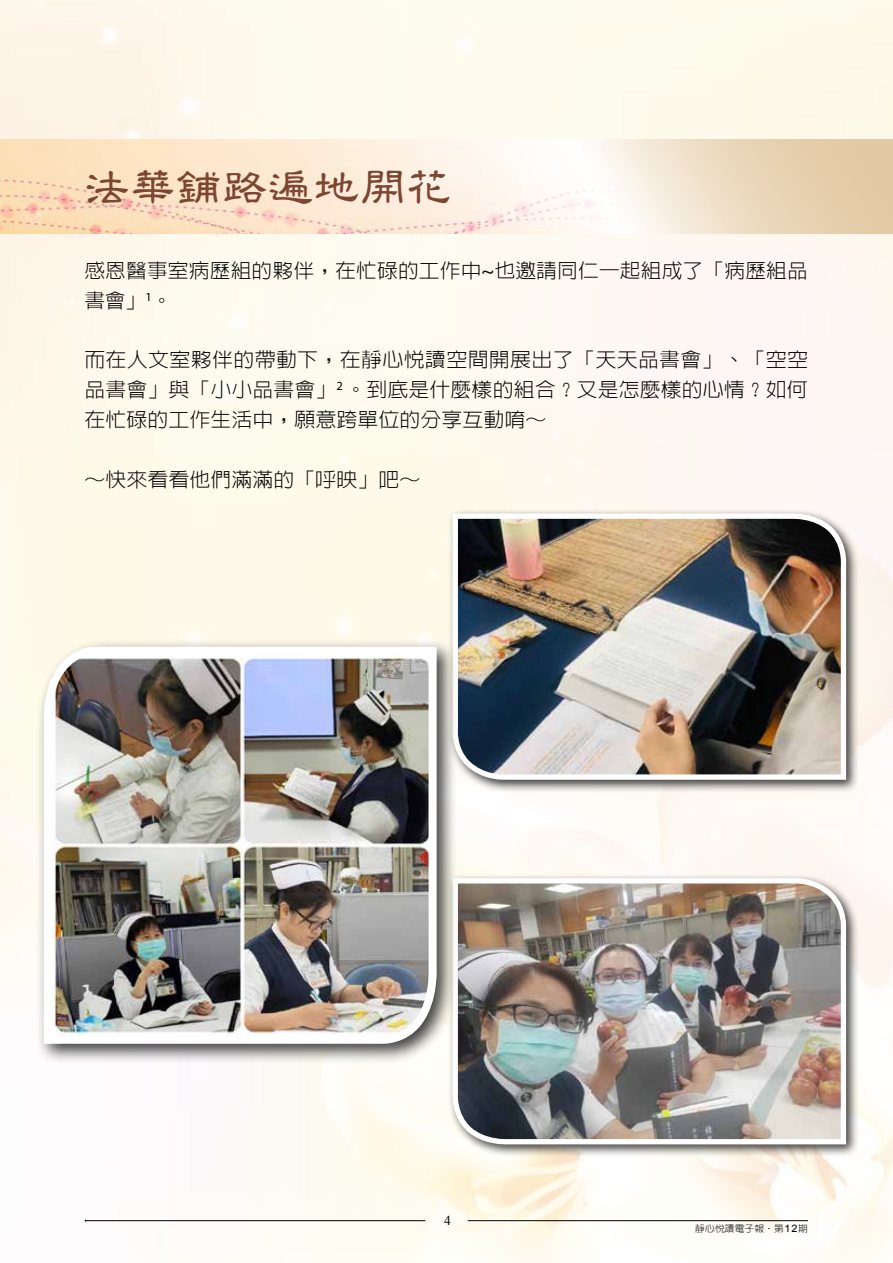
<style>
.page{position:relative;width:893px;height:1263px;background:#fff}
.page>*{position:absolute;margin:0;border:0;box-sizing:border-box;transform-origin:0 0}
.t1{font:600 45px "AR Li Shu B5";color:#7c4632}
.t2{font:300 19.95px/29.7px "AR Hei B5";color:#000;text-align:justify;scale:1.05 1}
.t3{font:300 19.95px "AR Hei B5";color:#000;scale:1.04 1}
.t4{font:13.5px "Times New Roman";color:#000}
.t5{font:12.3px "Myriad Pro";color:#000}
.t6{font:300 9.3px "AR Hei B5";letter-spacing:.01em;color:#000;scale:1.05 1}
.s1{font-family:"Myriad Pro";font-weight:400;font-size:20.55px}
.s2{font-family:"AR Yuan B5";font-weight:700}
.s3{font-family:"Arial";font-weight:400;font-size:10.2px}
</style>
<div class="page">
<hr style="left:86px;top:1220px;width:339px;height:1px;background:#000">
<hr style="left:468px;top:1220px;width:340px;height:1px;background:#000">
<img style="left:0;top:139px;width:893px;height:95px">
<div style="left:448px;top:873px;width:411px;height:284px;background:#000;opacity:.75"></div>
<img style="left:446px;top:875px;width:403px;height:272px">
<div style="left:448px;top:509px;width:411px;height:284px;background:#000;opacity:.75"></div>
<img style="left:450px;top:511px;width:403px;height:271px">
<div style="left:36px;top:639px;width:421px;height:425px;background:#000;opacity:.75"></div>
<img style="left:40px;top:643px;width:406px;height:405px">
<h1 class="t1" style="left:84px;top:163px;width:369px">法華鋪路遍地開花</h1>
<p class="t3" style="left:84px;top:261px;width:697px">感恩醫事室病歷組的夥伴，在忙碌的工作中<span class="s1">~</span>也邀請同仁一起組成了「病歷組品</p>
<p class="t5" style="left:145px;top:289px;width:8px">1</p>
<p class="t3" style="left:84px;top:290px;width:86px">書會「。</p>
<p class="t2" style="left:84px;top:345px;width:691px">而在人文室夥伴的帶動下，在靜心悅讀空間開展出了「天天品書會」、「空空品書會」與「小小品書會」。<sup>2</sup> 到底是什麼樣的組合？又是怎麼樣的心情？如何在忙碌的工作生活中，願意跨單位的分享互動唷~</p>
<p class="t2" style="left:84px;top:464px;width:322px">～快來看看他們滿滿的「呼映」吧~</p>
<p class="t4" style="left:444px;top:1211px;width:8px">4</p>
<p class="t6" style="left:695px;top:1223px;width:109px">靜心悅讀電子報<span class="s2">．</span>第<span class="s3">12</span>期</p>
</div>
